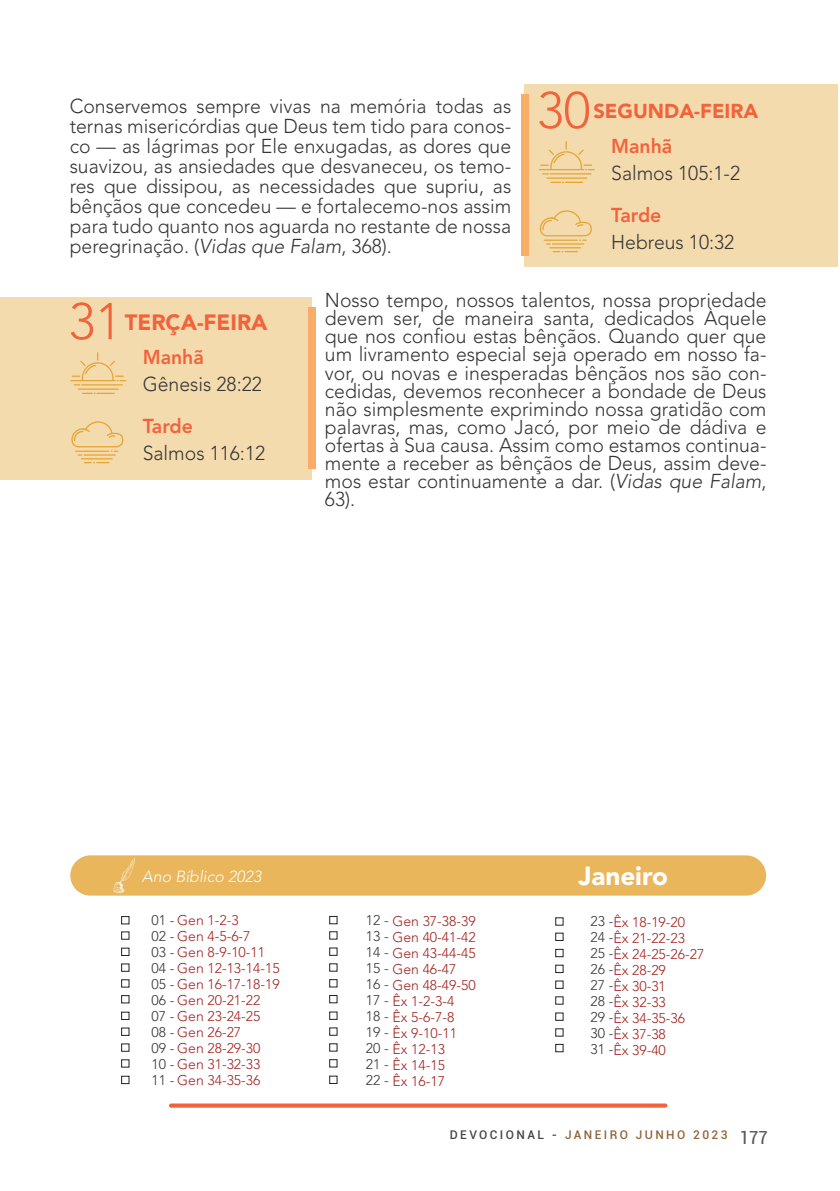
<style>
.page{position:relative;width:840px;height:1191px;background:#fff}
.page>*{position:absolute;margin:0;border:0;box-sizing:border-box;transform-origin:0 0}
.Pregunta{font:300 51.2px "Avenir LT";color:#f1633c}
.t1{font:900 26px "Avenir LT Std";color:#fff}
.Pregunta-2{font:900 22px "Avenir LT Std";color:#f1633c}
.Estilo_de_párrafo_1{font:300 20px/18px "Avenir LT Std";color:#363536;text-align:justify}
.Estilo_de_párrafo_1-2{font:800 20px "Avenir LT Std";color:#f1633c}
.Pregunta-3{font:900 20px "Avenir LT Std";color:#f1633c}
.t2{font:italic 300 16px "Avenir LT Std";color:#fbfcf4}
.Note{font:300 14px "Avenir LT Std";color:#a22420}
.t3{font:500 12px "Roboto";letter-spacing:.2em;color:#92643c}
.s1{font-style:italic}
.s2{color:#363536}
.s3{color:#434445}
.s4{font-weight:400;font-stretch:condensed;font-size:18px;color:#57585a}
</style>
<div class="page">
<div style="left:70px;top:855px;width:695px;height:40px;background:#eab65c;border-radius:20px"></div>
<svg style="left:169px;top:1103px;width:498px;height:4px;background:#f27654"></svg>
<svg style="left:113px;top:858px;width:22px;height:34px"></svg>
<div style="left:524px;top:84px;width:313px;height:183px;background:#f4dbae"></div>
<div style="left:520px;top:94px;width:8px;height:162px;background:#faad68"></div>
<svg style="left:539px;top:141px;width:55px;height:42px"></svg>
<hr style="left:549px;top:247px;width:31px;height:1px;background:#e4a534">
<svg style="left:552px;top:251px;width:25px;height:1px"></svg>
<svg style="left:539px;top:210px;width:52px;height:35px"></svg>
<div style="left:0;top:296px;width:312px;height:183px;background:#f4dbae"></div>
<div style="left:308px;top:307px;width:7px;height:162px;background:#faad68"></div>
<svg style="left:70px;top:352px;width:56px;height:42px"></svg>
<hr style="left:81px;top:458px;width:32px;height:1px;background:#e4a534">
<svg style="left:84px;top:462px;width:25px;height:1px"></svg>
<svg style="left:71px;top:421px;width:53px;height:34px"></svg>
<div style="left:121px;top:916px;width:8px;height:8px;border:1px solid #231f20"></div>
<div style="left:121px;top:931px;width:8px;height:8px;border:1px solid #231f20"></div>
<div style="left:121px;top:947px;width:8px;height:9px;border:1px solid #231f20"></div>
<div style="left:121px;top:963px;width:8px;height:8px;border:1px solid #231f20"></div>
<div style="left:121px;top:979px;width:8px;height:8px;border:1px solid #231f20"></div>
<div style="left:121px;top:995px;width:8px;height:8px;border:1px solid #231f20"></div>
<div style="left:121px;top:1011px;width:8px;height:9px;border:1px solid #231f20"></div>
<div style="left:121px;top:1027px;width:8px;height:9px;border:1px solid #231f20"></div>
<div style="left:121px;top:1043px;width:8px;height:8px;border:1px solid #231f20"></div>
<div style="left:121px;top:1059px;width:8px;height:8px;border:1px solid #231f20"></div>
<div style="left:121px;top:1075px;width:8px;height:9px;border:1px solid #231f20"></div>
<div style="left:329px;top:916px;width:8px;height:8px;border:1px solid #231f20"></div>
<div style="left:329px;top:931px;width:8px;height:8px;border:1px solid #231f20"></div>
<div style="left:329px;top:947px;width:8px;height:8px;border:1px solid #231f20"></div>
<div style="left:329px;top:963px;width:8px;height:8px;border:1px solid #231f20"></div>
<div style="left:329px;top:979px;width:8px;height:8px;border:1px solid #231f20"></div>
<div style="left:329px;top:995px;width:8px;height:8px;border:1px solid #231f20"></div>
<div style="left:329px;top:1011px;width:8px;height:9px;border:1px solid #231f20"></div>
<div style="left:329px;top:1027px;width:8px;height:8px;border:1px solid #231f20"></div>
<div style="left:329px;top:1043px;width:8px;height:8px;border:1px solid #231f20"></div>
<div style="left:329px;top:1059px;width:8px;height:8px;border:1px solid #231f20"></div>
<div style="left:329px;top:1075px;width:8px;height:9px;border:1px solid #231f20"></div>
<div style="left:555px;top:932px;width:8px;height:9px;border:1px solid #231f20"></div>
<div style="left:555px;top:949px;width:8px;height:8px;border:1px solid #231f20"></div>
<div style="left:555px;top:964px;width:8px;height:9px;border:1px solid #231f20"></div>
<div style="left:555px;top:1012px;width:8px;height:8px;border:1px solid #231f20"></div>
<div style="left:555px;top:980px;width:8px;height:8px;border:1px solid #231f20"></div>
<div style="left:555px;top:1044px;width:8px;height:8px;border:1px solid #231f20"></div>
<p class="Estilo_de_párrafo_1" style="left:70px;top:96px;width:443px;line-height:20px">Conservemos sempre vivas na memória todas as ternas misericórdias que Deus tem tido para conos&shy;co — as lágrimas por Ele enxugadas, as dores que suavizou, as ansiedades que desvaneceu, os temo&shy;res que dissipou, as necessidades que supriu, as bênçãos que concedeu — e fortalecemo-nos assim para tudo quanto nos aguarda no restante de nossa peregrinação. (<span class="s1">Vidas que Falam</span>, 368).</p>
<p class="Pregunta" style="left:536px;top:80px;width:55px">30</p>
<p class="Pregunta-3" style="left:593px;top:99px;width:166px">SEGUNDA-FEIRA</p>
<p class="Estilo_de_párrafo_1-2" style="left:611px;top:134px;width:63px">Manhã</p>
<p class="Estilo_de_párrafo_1" style="left:611px;top:165px;width:130px">Salmos 105:1-2</p>
<p class="Estilo_de_párrafo_1-2" style="left:611px;top:203px;width:52px">Tarde</p>
<p class="Estilo_de_párrafo_1" style="left:611px;top:233px;width:125px">Hebreus 10:32</p>
<p class="Pregunta" style="left:68px;top:291px;width:55px">31</p>
<p class="Pregunta-2" style="left:125px;top:309px;width:144px">TERÇA-FEIRA</p>
<p class="Estilo_de_párrafo_1-2" style="left:143px;top:345px;width:63px">Manhã</p>
<p class="Estilo_de_párrafo_1" style="left:143px;top:375px;width:121px">Gênesis 28:22</p>
<p class="Estilo_de_párrafo_1-2" style="left:143px;top:414px;width:52px">Tarde</p>
<p class="Estilo_de_párrafo_1" style="left:143px;top:444px;width:124px">Salmos 116:12</p>
<p class="Estilo_de_párrafo_1" style="left:325px;top:292px;width:443px">Nosso tempo, nossos talentos, nossa propriedade devem ser, de maneira santa, dedicados Àquele que nos confiou estas bênçãos. Quando quer que um livramento especial seja operado em nosso fa&shy;vor, ou novas e inesperadas bênçãos nos são con&shy;cedidas, devemos reconhecer a bondade de Deus não simplesmente exprimindo nossa gratidão com palavras, mas, como Jacó, por meio de dádiva e ofertas à Sua causa. Assim como estamos continua&shy;mente a receber as bênçãos de Deus, assim deve&shy;mos estar continuamente a dar. (<span class="s1">Vidas que Falam</span>, 63).</p>
<p class="t2" style="left:142px;top:866px;width:121px">Ano Bíblico 2023</p>
<p class="t1" style="left:578px;top:860px;width:91px">Janeiro</p>
<p class="Note" style="left:151px;top:911px;width:88px"><span class="s2">01 -</span> Gen 1-2-3</p>
<p class="Note" style="left:151px;top:927px;width:100px"><span class="s2">02 -</span> Gen 4-5-6-7</p>
<p class="Note" style="left:151px;top:943px;width:115px"><span class="s2">03 -</span> Gen 8-9-10-11</p>
<p class="Note" style="left:151px;top:959px;width:130px"><span class="s2">04 -</span> Gen 12-13-14-15</p>
<p class="Note" style="left:151px;top:975px;width:130px"><span class="s2">05 -</span> Gen 16-17-18-19</p>
<p class="Note" style="left:151px;top:991px;width:110px"><span class="s2">06 -</span> Gen 20-21-22</p>
<p class="Note" style="left:151px;top:1007px;width:110px"><span class="s2">07 -</span> Gen 23-24-25</p>
<p class="Note" style="left:151px;top:1023px;width:91px"><span class="s2">08 -</span> Gen 26-27</p>
<p class="Note" style="left:151px;top:1039px;width:110px"><span class="s2">09 -</span> Gen 28-29-30</p>
<p class="Note" style="left:151px;top:1055px;width:110px"><span class="s2">10 -</span> Gen 31-32-33</p>
<p class="Note" style="left:151px;top:1071px;width:110px"><span class="s2">11 -</span> Gen 34-35-36</p>
<p class="Note" style="left:365px;top:912px;width:111px"><span class="s2">12 -</span> Gen 37-38-39</p>
<p class="Note" style="left:365px;top:928px;width:111px"><span class="s2">13 -</span> Gen 40-41-42</p>
<p class="Note" style="left:365px;top:944px;width:111px"><span class="s2">14 -</span> Gen 43-44-45</p>
<p class="Note" style="left:365px;top:960px;width:92px"><span class="s2">15 -</span> Gen 46-47</p>
<p class="Note" style="left:365px;top:976px;width:111px"><span class="s2">16 -</span> Gen 48-49-50</p>
<p class="Note" style="left:365px;top:992px;width:90px"><span class="s2">17 -</span> Êx 1-2-3-4</p>
<p class="Note" style="left:365px;top:1008px;width:90px"><span class="s2">18 -</span> Êx 5-6-7-8</p>
<p class="Note" style="left:365px;top:1024px;width:93px"><span class="s2">19 -</span> Êx 9-10-11</p>
<p class="Note" style="left:365px;top:1040px;width:81px"><span class="s2">20 -</span> Êx 12-13</p>
<p class="Note" style="left:365px;top:1056px;width:81px"><span class="s2">21 -</span> Êx 14-15</p>
<p class="Note" style="left:365px;top:1072px;width:81px"><span class="s2">22 -</span> Êx 16-17</p>
<p class="Note" style="left:590px;top:914px;width:96px"><span class="s2">23 -</span>Êx 18-19-20</p>
<p class="Note" style="left:590px;top:930px;width:96px"><span class="s2">24 -</span>Êx 21-22-23</p>
<p class="Note" style="left:590px;top:946px;width:115px"><span class="s2">25 -</span>Êx 24-25-26-27</p>
<p class="Note" style="left:590px;top:962px;width:77px"><span class="s2">26 -</span>Êx 28-29</p>
<p class="Note" style="left:590px;top:978px;width:77px"><span class="s2">27 -</span>Êx 30-31</p>
<p class="Note" style="left:590px;top:994px;width:77px"><span class="s2">28 -</span>Êx 32-33</p>
<p class="Note" style="left:590px;top:1010px;width:96px"><span class="s2">29 -</span>Êx 34-35-36</p>
<p class="Note" style="left:590px;top:1026px;width:77px"><span class="s2">30 -</span>Êx 37-38</p>
<p class="Note" style="left:590px;top:1042px;width:77px"><span class="s2">31 -</span>Êx 39-40</p>
<p class="t3" style="left:449px;top:1126px;width:319px"><span class="s3">DEVOCIONAL -</span> JANEIRO JUNHO 2023 <span class="s4">177</span></p>
</div>
